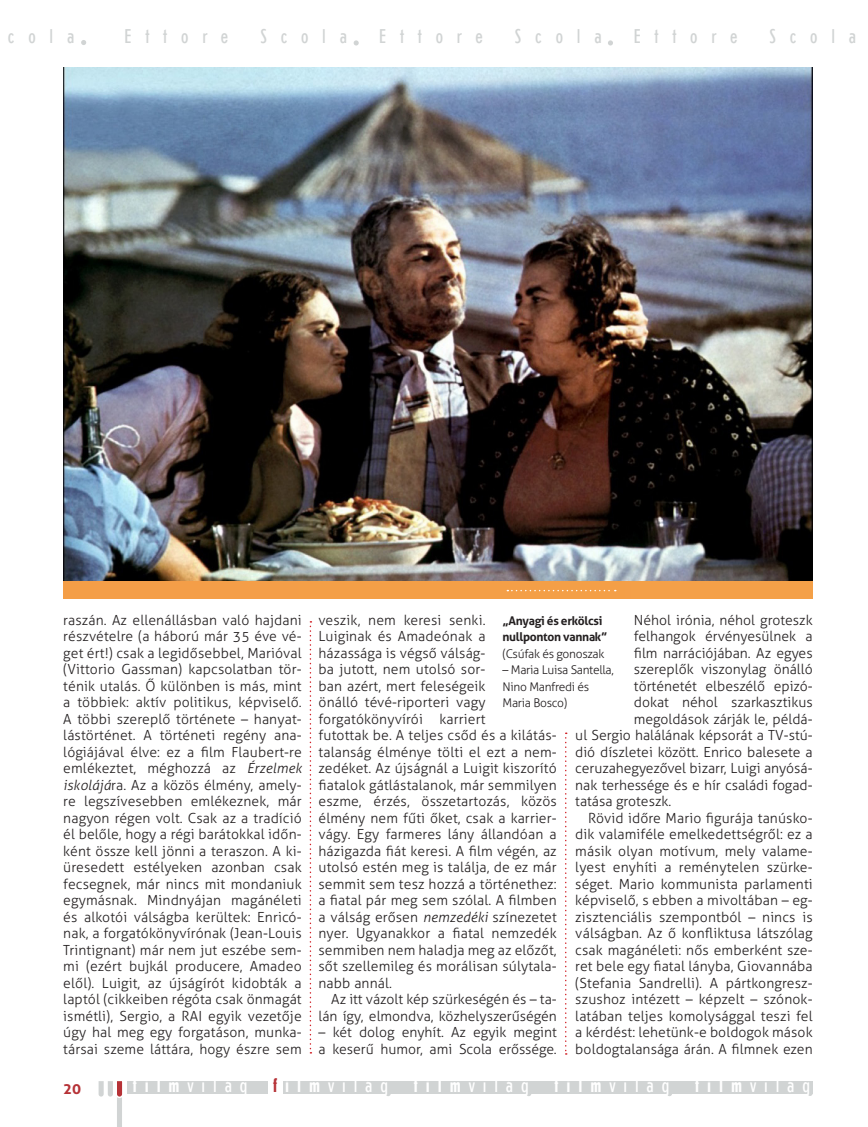
<style>
.page{position:relative;width:868px;height:1127px;background:#fff}
.page>*{position:absolute;margin:0;border:0;box-sizing:border-box;transform-origin:0 0}
.t1{font:300 condensed 19.8px "Erbar LT";letter-spacing:.4em;color:#fff}
.t2{font:300 condensed 19.8px "Erbar LT";letter-spacing:.7em;color:#d1d4d4}
.t3{font:700 15px "Aller";color:#b63237}
.új_Filmvilág{font:300 13.95px/16.5px "Aller";letter-spacing:.005em;color:#231f20}
.t4{font:700 12px/16.5px "Aller";letter-spacing:-.025em;color:#231f20}
.t5{font:300 12px/16.5px "Aller";letter-spacing:-.025em;color:#231f20}
.s1{font-style:italic}
.s2{font-weight:300}
.s3{font-weight:700}
.s4{font-weight:700;color:#b63237}
</style>
<div class="page">
<svg style="left:807px;top:1093px;width:5px;height:3px"></svg>
<svg style="left:667px;top:1093px;width:5px;height:3px"></svg>
<svg style="left:385px;top:1093px;width:5px;height:3px"></svg>
<svg style="left:81px;top:40px;width:5px;height:5px"></svg>
<svg style="left:353px;top:40px;width:6px;height:5px"></svg>
<svg style="left:608px;top:40px;width:5px;height:5px"></svg>
<div style="left:127px;top:1081px;width:685px;height:12px;background:#d1d4d4"></div>
<svg style="left:99px;top:1081px;width:24px;height:46px"></svg>
<svg style="left:526px;top:1093px;width:5px;height:3px"></svg>
<div style="left:268px;top:1075px;width:15px;height:22px;background:#fff"></div>
<svg style="left:565px;top:732px;width:1px;height:322px"></svg>
<svg style="left:309px;top:621px;width:2px;height:432px"></svg>
<img style="left:64px;top:68px;width:748px;height:513px">
<div style="left:64px;top:581px;width:748px;height:17px;background:#f49f48"></div>
<svg style="left:507px;top:590px;width:108px;height:1px"></svg>
<h1 class="t2" style="left:8px;top:24px;width:68px">cola</h1>
<h1 class="t2" style="left:125px;top:24px;width:105px">Ettore</h1>
<h1 class="t2" style="left:260px;top:24px;width:88px">Scola</h1>
<h1 class="t2" style="left:379px;top:24px;width:105px">Ettore</h1>
<h1 class="t2" style="left:515px;top:24px;width:88px">Scola</h1>
<h1 class="t2" style="left:633px;top:24px;width:105px">Ettore</h1>
<h1 class="t2" style="left:769px;top:24px;width:88px">Scola</h1>
<p class="új_Filmvilág" style="left:318px;top:612px;width:240px">veszik, nem keresi senki.<br>Luiginak és Amadeónak a<br>házassága is végső válság-<br>ba jutott, nem utolsó sor-<br>ban azért, mert feleségeik<br>önálló tévé-riporteri vagy forgatókönyvírói karriert<br>futottak be. A teljes csőd és a kilátás&shy;talanság élménye tölti el ezt a nem&shy;zedéket. Az újságnál a Luigit kiszorító fiatalok gátlástalanok, már semmilyen eszme, érzés, összetartozás, közös élmény nem fűti őket, csak a karrier&shy;vágy. Egy farmeres lány állandóan a házigazda fiát keresi. A film végén, az utolsó estén meg is találja, de ez már semmit sem tesz hozzá a történethez: a fiatal pár meg sem szólal. A filmben a válság erősen <span class="s1">nemzedéki</span> színezetet nyer. Ugyanakkor a fiatal nemzedék semmiben nem haladja meg az előzőt, sőt szellemileg és morálisan súlytala&shy;nabb annál.</p>
<p class="új_Filmvilág" style="left:318px;top:991px;width:240px;text-align:right">Az itt vázolt kép szürkeségén és – ta&shy;lán így, elmondva, közhelyszerűségén</p>
<p class="új_Filmvilág" style="left:318px;top:1024px;width:240px">– két dolog enyhít. Az egyik megint a keserű humor, ami Scola erőssége.</p>
<p class="új_Filmvilág" style="left:634px;top:612px;width:180px">Néhol irónia, néhol groteszk</p>
<p class="új_Filmvilág" style="left:634px;top:628px;width:180px">felhangok érvényesülnek a</p>
<p class="új_Filmvilág" style="left:634px;top:645px;width:180px">film narrációjában. Az egyes</p>
<p class="új_Filmvilág" style="left:634px;top:661px;width:180px">szereplők viszonylag önálló</p>
<p class="új_Filmvilág" style="left:634px;top:678px;width:180px">történetét elbeszélő epizó-</p>
<p class="új_Filmvilág" style="left:634px;top:694px;width:180px">dokat néhol szarkasztikus</p>
<p class="új_Filmvilág" style="left:634px;top:711px;width:180px">megoldások zárják le, példá-</p>
<p class="új_Filmvilág" style="left:575px;top:727px;width:239px">ul Sergio halálának képsorát a TV-stú-</p>
<p class="új_Filmvilág" style="left:575px;top:744px;width:239px">dió díszletei között. Enrico balesete a</p>
<p class="új_Filmvilág" style="left:575px;top:760px;width:239px">ceruzahegyezővel bizarr, Luigi anyósá-</p>
<p class="új_Filmvilág" style="left:575px;top:777px;width:239px">nak terhessége és e hír családi fogad-</p>
<p class="új_Filmvilág" style="left:575px;top:793px;width:97px">tatása groteszk.</p>
<p class="új_Filmvilág" style="left:575px;top:810px;width:239px;text-align:justify;text-indent:13px">Rövid időre Mario figurája tanúsko&shy;dik valamiféle emelkedettségről: ez a másik olyan motívum, mely valame&shy;lyest enyhíti a reménytelen szürke&shy;séget. Mario kommunista parlamenti képviselő, s ebben a mivoltában – eg&shy;zisztenciális szempontból – nincs is válságban. Az ő konfliktusa látszólag csak magánéleti: nős emberként sze&shy;ret bele egy fiatal lányba, Giovannába (Stefania Sandrelli). A pártkongres - szushoz intézett – képzelt – szónok&shy;latában teljes komolysággal teszi fel a kérdést: lehetünk-e boldogok mások boldogtalansága árán. A filmnek ezen</p>
<p class="új_Filmvilág" style="left:63px;top:612px;width:240px;text-align:justify">raszán. Az ellenállásban való hajdani részvételre (a háború már 35 éve vé&shy;get ért!) csak a legidősebbel, Marióval (Vittorio Gassman) kapcsolatban tör&shy;ténik utalás. Ő különben is más, mint a többiek: aktív politikus, képviselő.<br>A többi szereplő története – hanyat&shy;lástörténet. A történeti regény ana&shy;lógiájával élve: ez a film Flaubert-re emlékeztet, méghozzá az <span class="s1">Érzelmek iskolájá</span>ra. Az a közös élmény, amely&shy;re legszívesebben emlékeznek, már nagyon régen volt. Csak az a tradíció él belőle, hogy a régi barátokkal időn&shy;ként össze kell jönni a teraszon. A ki&shy;üresedett estélyeken azonban csak fecsegnek, már nincs mit mondaniuk egymásnak. Mindnyájan magánéleti és alkotói válságba kerültek: Enricó&shy;nak, a forgatókönyvírónak (Jean-Louis Trintignant) már nem jut eszébe sem&shy;mi (ezért bujkál producere, Amadeo elől). Luigit, az újságírót kidobták a laptól (cikkeiben régóta csak önmagát ismétli), Sergio, a RAI egyik vezetője úgy hal meg egy forgatáson, munka&shy;társai szeme láttára, hogy észre sem</p>
<p class="t4" style="left:502px;top:612px;width:106px">„Anyagi és erkölcsi nullponton vannak” <span class="s2">(Csúfak és gonoszak</span></p>
<p class="t5" style="left:502px;top:662px;width:113px">– Maria Luisa Santella,<br>Nino Manfredi és</p>
<p class="t5" style="left:502px;top:695px;width:66px">Maria Bosco)</p>
<p class="t3" style="left:63px;top:1079px;width:19px">20</p>
<h1 class="t1" style="left:133px;top:1073px;width:116px"><span class="s3">film</span>világ</h1>
<h1 class="t1" style="left:273px;top:1073px;width:116px"><span class="s4">f</span><span class="s3">ilm</span>világ</h1>
<h1 class="t1" style="left:414px;top:1073px;width:116px"><span class="s3">film</span>világ</h1>
<h1 class="t1" style="left:554px;top:1073px;width:116px"><span class="s3">film</span>világ</h1>
<h1 class="t1" style="left:695px;top:1073px;width:116px"><span class="s3">film</span>világ</h1>
</div>
